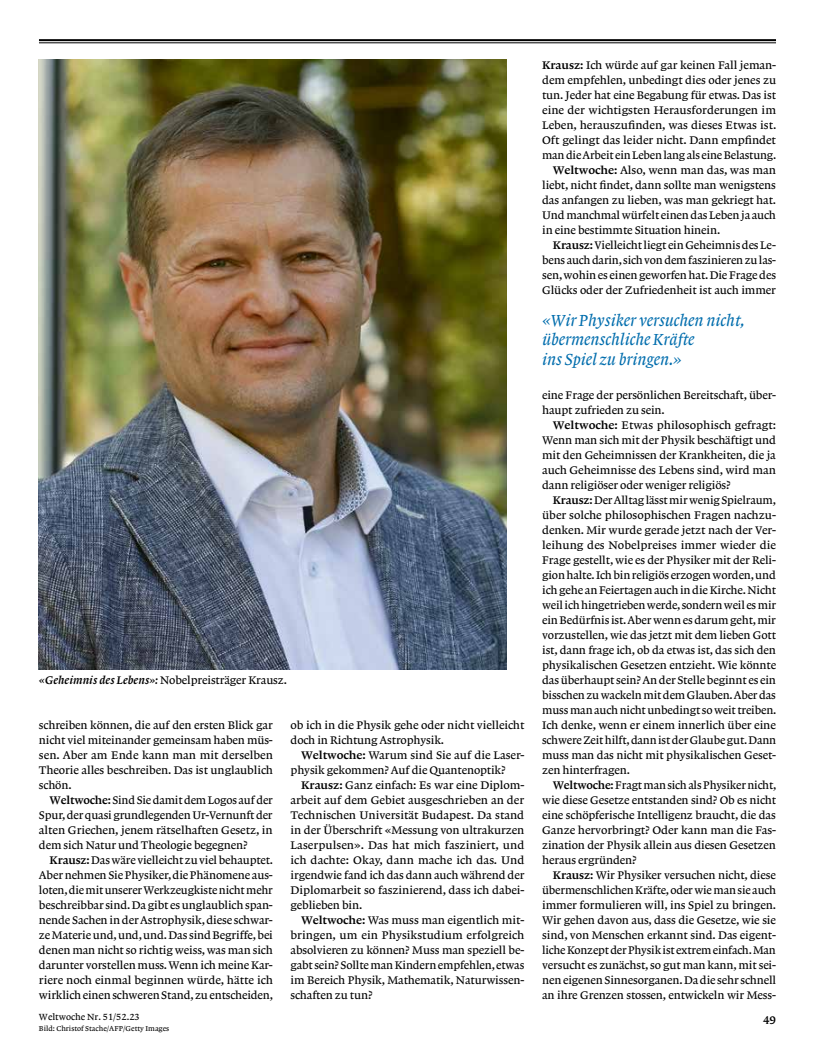
<style>
.page{position:relative;width:815px;height:1063px;background:#fff}
.page>*{position:absolute;margin:0;border:0;box-sizing:border-box;transform-origin:0 0}
.t1{font:16.88px/19.4px "Lexicon No 1 Italic A Txt";color:#006dad}
.t2{font:11.62px/15px "Lexicon No 1 Roman A Txt";letter-spacing:-.01em;color:#000;text-align:justify}
.t3{font:11.62px "Lexicon No 1 Roman A Tab";letter-spacing:-.01em;color:#000}
.t4{font:11.62px "Lexicon No 1 Roman C Tab";color:#000}
.t5{font:9.38px "Lexicon No 1 Roman A Tab";color:#000}
.t6{font:7.5px "Lexicon No 1 Roman A Tab";color:#000}
.s1{font-family:"Lexicon No 1 Roman C Tab"}
.s2{font-family:"Lexicon No 1 Italic C Tab"}
</style>
<div class="page">
<img style="left:39px;top:59px;width:468px;height:610px">
<hr style="left:39px;top:39px;width:737px;height:2px;background:#000">
<hr style="left:39px;top:42px;width:737px;height:1px;background:#000">
<p class="t2" style="left:542px;top:58px;width:235px"><span class="s1">Krausz:</span> Ich würde auf gar keinen Fall jeman-</p>
<p class="t2" style="left:542px;top:73px;width:235px">dem empfehlen, unbedingt dies oder jenes zu</p>
<p class="t2" style="left:542px;top:88px;width:235px">tun. Jeder hat eine Begabung für etwas. Das ist</p>
<p class="t2" style="left:542px;top:103px;width:235px">eine der wichtigsten Herausforderungen im</p>
<p class="t2" style="left:542px;top:118px;width:236px">Leben, herauszufinden, was dieses Etwas ist.</p>
<p class="t2" style="left:542px;top:133px;width:235px">Oft gelingt das leider nicht. Dann empfindet</p>
<p class="t2" style="left:542px;top:148px;width:236px">man die Arbeit ein Leben lang als eine Belastung.</p>
<p class="t2" style="left:553px;top:163px;width:225px"><span class="s1">Weltwoche:</span> Also, wenn man das, was man</p>
<p class="t2" style="left:542px;top:178px;width:235px">liebt, nicht findet, dann sollte man wenigstens</p>
<p class="t2" style="left:542px;top:193px;width:236px">das anfangen zu lieben, was man gekriegt hat.</p>
<p class="t2" style="left:542px;top:208px;width:235px">Und manchmal würfelt einen das Leben ja auch</p>
<p class="t2" style="left:542px;top:223px;width:180px">in eine bestimmte Situation hinein.</p>
<p class="t2" style="left:553px;top:238px;width:225px"><span class="s1">Krausz:</span> Vielleicht liegt ein Geheimnis des Le-</p>
<p class="t2" style="left:542px;top:253px;width:235px">bens auch darin, sich von dem faszinieren zu las-</p>
<p class="t2" style="left:542px;top:268px;width:235px">sen, wohin es einen geworfen hat. Die Frage des</p>
<p class="t2" style="left:542px;top:283px;width:235px">Glücks oder der Zufriedenheit ist auch immer</p>
<p class="t3" style="left:39px;top:674px;width:250px"><span class="s2">«Geheimnis des Lebens»:</span> Nobelpreisträger Krausz.</p>
<p class="t2" style="left:39px;top:718px;width:235px">schreiben können, die auf den ersten Blick gar nicht viel miteinander gemeinsam haben müs&shy;sen. Aber am Ende kann man mit derselben Theorie alles beschreiben. Das ist unglaublich schön.</p>
<p class="t2" style="left:39px;top:793px;width:235px;text-indent:11px"><span class="s1">Weltwoche:</span> Sind Sie damit dem Logos auf der Spur, der quasi grundlegenden Ur-Vernunft der alten Griechen, jenem rätselhaften Gesetz, in dem sich Natur und Theologie begegnen?</p>
<p class="t2" style="left:39px;top:853px;width:236px;text-indent:11px"><span class="s1">Krausz:</span> Das wäre vielleicht zu viel behauptet.<br>Aber nehmen Sie Physiker, die Phänomene aus&shy;loten, die mit unserer Werkzeugkiste nicht mehr beschreibbar sind. Da gibt es unglaublich span&shy;nende Sachen in der Astrophysik, diese schwar&shy;ze Materie und, und, und. Das sind Begriffe, bei denen man nicht so richtig weiss, was man sich darunter vorstellen muss. Wenn ich meine Kar&shy;riere noch einmal beginnen würde, hätte ich wirklich einen schweren Stand, zu entscheiden,</p>
<p class="t2" style="left:291px;top:718px;width:235px">ob ich in die Physik gehe oder nicht vielleicht doch in Richtung Astrophysik.</p>
<p class="t2" style="left:291px;top:748px;width:235px;text-indent:11px"><span class="s1">Weltwoche:</span> Warum sind Sie auf die Laser&shy;physik gekommen? Auf die Quantenoptik?</p>
<p class="t2" style="left:291px;top:778px;width:235px;text-indent:11px"><span class="s1">Krausz:</span> Ganz einfach: Es war eine Diplom&shy;arbeit auf dem Gebiet ausgeschrieben an der Technischen Universität Budapest. Da stand in der Überschrift «Messung von ultrakurzen Laserpulsen». Das hat mich fasziniert, und ich dachte: Okay, dann mache ich das. Und irgendwie fand ich das dann auch während der Diplomarbeit so faszinierend, dass ich dabei&shy;geblieben bin.</p>
<p class="t2" style="left:291px;top:913px;width:235px;text-indent:11px"><span class="s1">Weltwoche:</span> Was muss man eigentlich mit&shy;bringen, um ein Physikstudium erfolgreich absolvieren zu können? Muss man speziell be&shy;gabt sein? Sollte man Kindern empfehlen, etwas im Bereich Physik, Mathematik, Naturwissen&shy;schaften zu tun?</p>
<h1 class="t1" style="left:542px;top:311px;width:204px">«Wir Physiker versuchen nicht, übermenschliche Kräfte<br>ins Spiel zu bringen.»</h1>
<p class="t2" style="left:542px;top:388px;width:235px">eine Frage der persönlichen Bereitschaft, über&shy;haupt zufrieden zu sein.</p>
<p class="t2" style="left:542px;top:418px;width:235px;text-indent:11px"><span class="s1">Weltwoche:</span> Etwas philosophisch gefragt:<br>Wenn man sich mit der Physik beschäftigt und mit den Geheimnissen der Krankheiten, die ja auch Geheimnisse des Lebens sind, wird man dann religiöser oder weniger religiös?</p>
<p class="t2" style="left:542px;top:493px;width:236px;text-indent:11px"><span class="s1">Krausz:</span> Der Alltag lässt mir wenig Spielraum, über solche philosophischen Fragen nachzu&shy;denken. Mir wurde gerade jetzt nach der Ver&shy;leihung des Nobelpreises immer wieder die Frage gestellt, wie es der Physiker mit der Reli&shy;gion halte. Ich bin religiös erzogen worden, und ich gehe an Feiertagen auch in die Kirche. Nicht weil ich hingetrieben werde, sondern weil es mir ein Bedürfnis ist. Aber wenn es darum geht, mir vorzustellen, wie das jetzt mit dem lieben Gott ist, dann frage ich, ob da etwas ist, das sich den physikalischen Gesetzen entzieht. Wie könnte das überhaupt sein? An der Stelle beginnt es ein bisschen zu wackeln mit dem Glauben. Aber das muss man auch nicht unbedingt so weit treiben.<br>Ich denke, wenn er einem innerlich über eine schwere Zeit hilft, dann ist der Glaube gut. Dann muss man das nicht mit physikalischen Geset&shy;zen hinterfragen.</p>
<p class="t2" style="left:542px;top:778px;width:236px;text-indent:11px"><span class="s1">Weltwoche:</span> Fragt man sich als Physiker nicht, wie diese Gesetze entstanden sind? Ob es nicht eine schöpferische Intelligenz braucht, die das Ganze hervorbringt? Oder kann man die Fas&shy;zination der Physik allein aus diesen Gesetzen heraus ergründen?</p>
<p class="t2" style="left:542px;top:868px;width:236px;text-indent:11px"><span class="s1">Krausz:</span> Wir Physiker versuchen nicht, diese übermenschlichen Kräfte, oder wie man sie auch immer formulieren will, ins Spiel zu bringen.<br>Wir gehen davon aus, dass die Gesetze, wie sie sind, von Menschen erkannt sind. Das eigent&shy;liche Konzept der Physik ist extrem einfach. Man versucht es zunächst, so gut man kann, mit sei&shy;nen eigenen Sinnesorganen. Da die sehr schnell an ihre Grenzen stossen, entwickeln wir Mess-</p>
<p class="t5" style="left:39px;top:1012px;width:102px">Weltwoche Nr. 51/52.23</p>
<p class="t4" style="left:763px;top:1014px;width:14px">49</p>
<p class="t6" style="left:39px;top:1024px;width:132px">Bild: Christof Stache/AFP/Getty Images</p>
</div>
